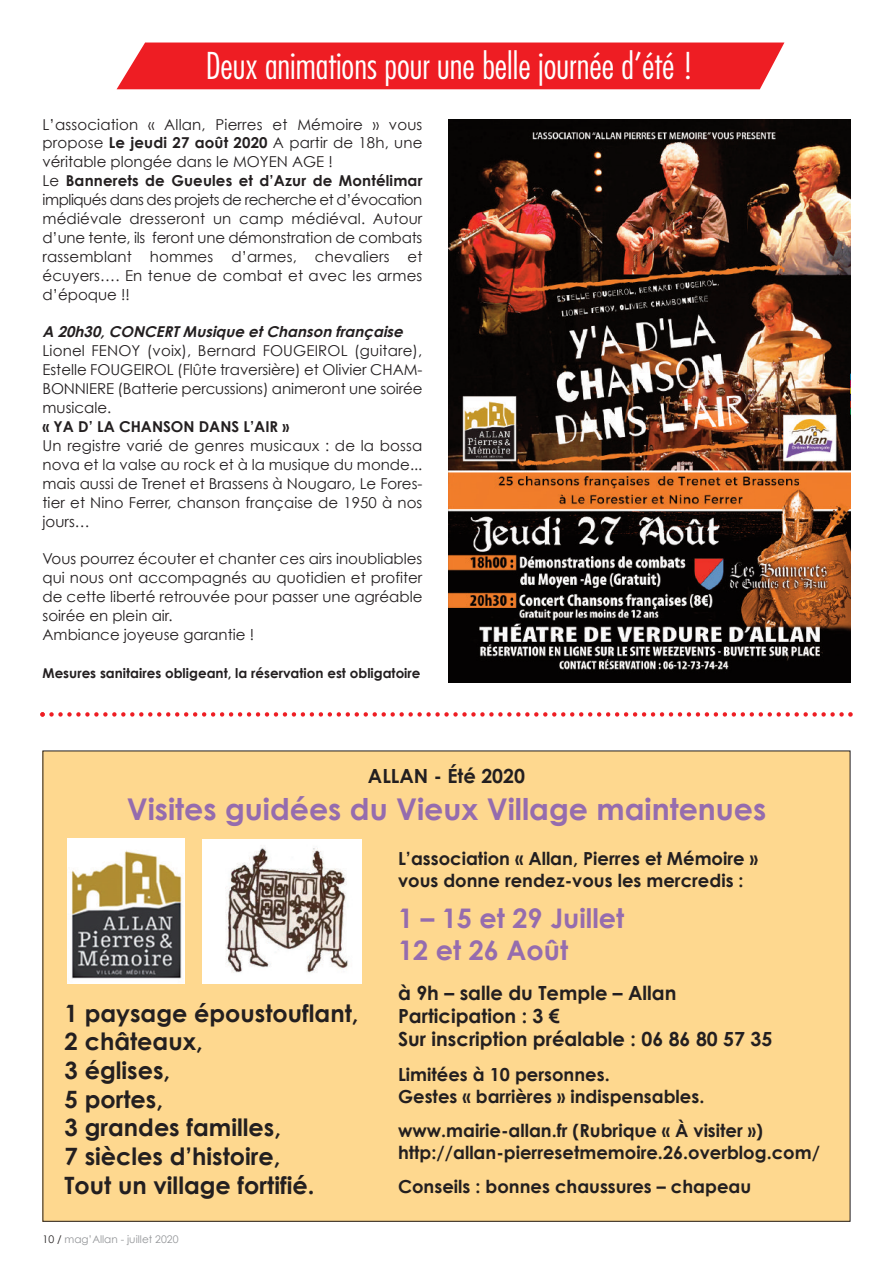
<style>
.page{position:relative;width:893px;height:1263px;background:#fff}
.page>*{position:absolute;margin:0;border:0;box-sizing:border-box;transform-origin:0 0}
.t1{font:300 condensed 36px "Futura";color:#fff}
.t2{font:700 30px "Century Gothic";color:#956cae}
.t3{font:700 27px/32.4px "Century Gothic";color:#956cae}
.t4{font:700 23.85px/28.7px "Century Gothic";color:#231f20}
.t5{font:700 19.5px/23.4px "Century Gothic";color:#231f20}
.t6{font:700 18px/21.6px "Century Gothic";color:#231f20}
.t7{font:15px/18.9px "Century Gothic";color:#231f20}
.t8{font:italic 700 15px "Century Gothic";color:#231f20}
.t9{font:700 15px "Century Gothic";color:#231f20}
.t10{font:700 13.5px "Century Gothic";color:#231f20}
.t11{font:10.5px "Century Gothic";color:#939598}
.s1{font-weight:700}
.s2{color:#231f20}
</style>
<div class="page">
<div style="left:43px;top:751px;width:807px;height:470px;background:#fed88f"></div>
<img style="left:67px;top:838px;width:117px;height:145px">
<div style="left:117px;top:43px;width:667px;height:46px;background:#ee1d23"></div>
<img style="left:448px;top:119px;width:402px;height:563px">
<svg style="left:40px;top:712px;width:813px;height:5px"></svg>
<img style="left:202px;top:840px;width:160px;height:143px">
<h1 class="t1" style="left:206px;top:50px;width:490px">Deux animations pour une belle journée d’été !</h1>
<p class="t7" style="left:43px;top:114px;width:381px">L’association « Allan, Pierres et Mémoire » vous propose <span class="s1">Le jeudi 27 août 2020</span> A partir de 18h, une véritable plongée dans le MOYEN AGE !<br>Le <span class="s1">Bannerets de Gueules et d’Azur de Montélimar </span>impliqués dans des projets de recherche et d’évocation médiévale dresseront un camp médiéval. Autour d’une tente, ils feront une démonstration de combats rassemblant hommes d’armes, chevaliers et écuyers…. En tenue de combat et avec les armes d’époque !!</p>
<p class="t8" style="left:43px;top:322px;width:366px">A 20h30, CONCERT Musique et Chanson française</p>
<p class="t7" style="left:43px;top:341px;width:381px;text-align:justify">Lionel FENOY (voix), Bernard FOUGEIROL (guitare), Estelle FOUGEIROL (Flûte traversière) et Olivier CHAM-BONNIERE (Batterie percussions) animeront une soirée musicale.</p>
<p class="t9" style="left:43px;top:417px;width:248px">« YA D’ LA CHANSON DANS L’AIR »</p>
<p class="t7" style="left:43px;top:436px;width:381px;text-align:justify">Un registre varié de genres musicaux : de la bossa nova et la valse au rock et à la musique du monde... mais aussi de Trenet et Brassens à Nougaro, Le Fores&shy;tier et Nino Ferrer, chanson française de 1950 à nos jours…</p>
<p class="t7" style="left:43px;top:549px;width:381px">Vous pourrez écouter et chanter ces airs inoubliables qui nous ont accompagnés au quotidien et profiter de cette liberté retrouvée pour passer une agréable soirée en plein air.<br>Ambiance joyeuse garantie !</p>
<p class="t10" style="left:43px;top:664px;width:379px">Mesures sanitaires obligeant, la réservation est obligatoire</p>
<h3 class="t5" style="left:368px;top:764px;width:159px">ALLAN - Été 2020</h3>
<h2 class="t2" style="left:127px;top:789px;width:641px">Visites guidées du Vieux Village maintenues</h2>
<h3 class="t4" style="left:65px;top:998px;width:295px">1 paysage époustouflant,<br>2 châteaux,<br>3 églises,<br>5 portes,<br>3 grandes familles,<br>7 siècles d’histoire,<br>Tout un village fortifié.</h3>
<p class="t11" style="left:43px;top:1233px;width:138px"><span class="s2">10 /</span> mag’Allan - juillet 2020</p>
<p class="t6" style="left:398px;top:847px;width:361px">L’association « Allan, Pierres et Mémoire » vous donne rendez-vous les mercredis :</p>
<h3 class="t3" style="left:398px;top:901px;width:228px">1 – 15 et 29 Juillet<br>12 et 26 Août</h3>
<h3 class="t5" style="left:398px;top:980px;width:376px">à 9h – salle du Temple – Allan<br>Participation : 3 €<br>Sur inscription préalable : 06 86 80 57 35</h3>
<p class="t6" style="left:398px;top:1063px;width:308px">Limitées à 10 personnes.<br>Gestes « barrières » indispensables.</p>
<p class="t6" style="left:398px;top:1119px;width:423px">www.mairie-allan.fr (Rubrique « À visiter ») http://allan-pierresetmemoire.26.overblog.com/</p>
<p class="t6" style="left:398px;top:1175px;width:355px">Conseils : bonnes chaussures – chapeau</p>
</div>
